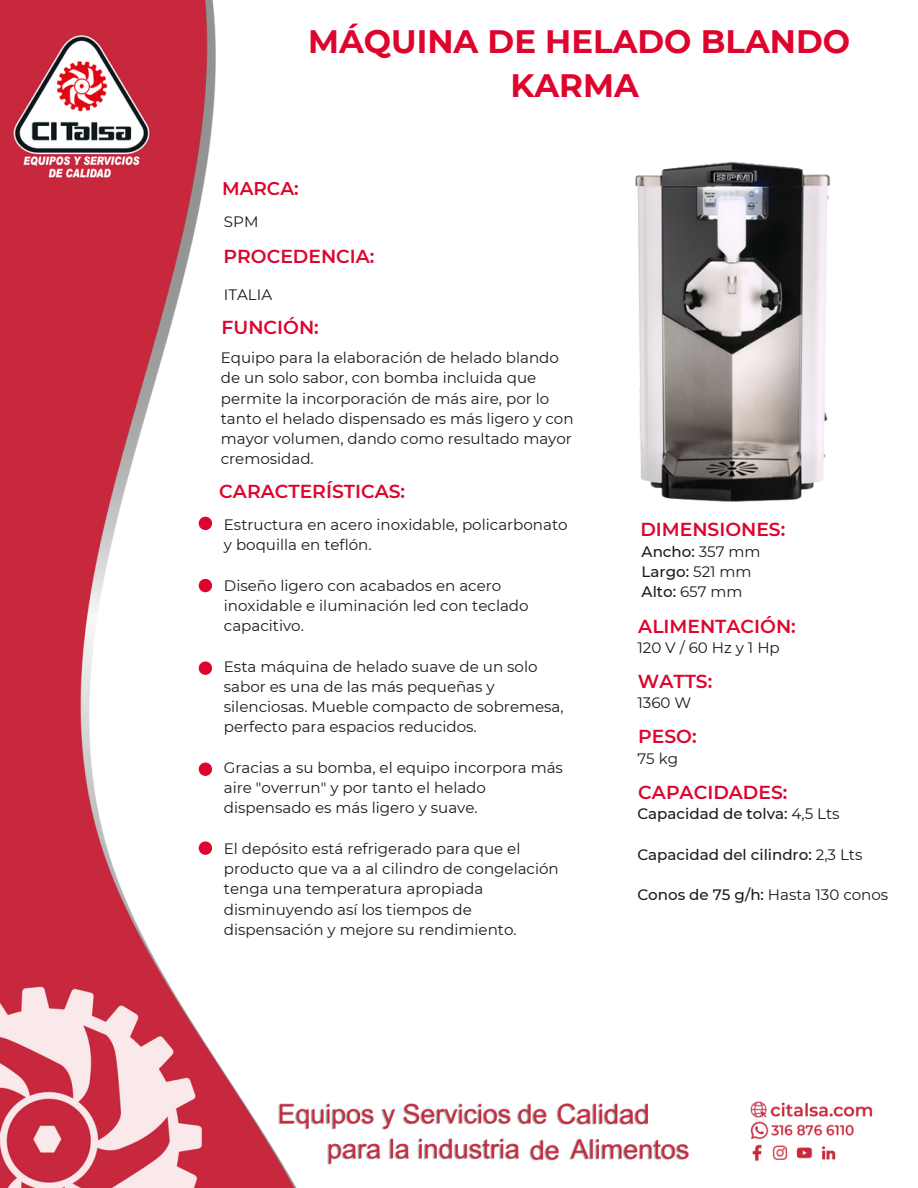
<style>
.page{position:relative;width:918px;height:1188px;background:#fff}
.page>*{position:absolute;margin:0;border:0;box-sizing:border-box;transform-origin:0 0}
.t1{font:700 32.4px/44.2px "Montserrat";color:#dd052e;text-align:center}
.t2{font:600 18.75px "Montserrat";color:#dd052e}
.t3{font:600 18.45px "Montserrat";color:#dd052e}
.t4{font:15.15px/20.2px "Montserrat";color:#161c1f}
.t5{font:500 15.15px "Montserrat";color:#161c1f}
.t6{font:15.15px "Montserrat";letter-spacing:.13em;color:#161c1f}
.s1{font-weight:400}
</style>
<div class="page">
<img style="left:0;top:0;width:873px;height:1188px">
<div style="left:199px;top:517px;width:13px;height:13px;background:#dd052e;border-radius:50%"></div>
<div style="left:199px;top:579px;width:13px;height:13px;background:#dd052e;border-radius:50%"></div>
<img style="left:627px;top:158px;width:214px;height:350px">
<div style="left:199px;top:661px;width:13px;height:14px;background:#dd052e;border-radius:50%"></div>
<div style="left:199px;top:763px;width:13px;height:13px;background:#dd052e;border-radius:50%"></div>
<div style="left:199px;top:841px;width:13px;height:14px;background:#dd052e;border-radius:50%"></div>
<p class="t1" style="left:308px;top:19px;width:544px">MÁQUINA DE HELADO BLANDO<br>KARMA</p>
<p class="t3" style="left:222px;top:177px;width:78px">MARCA:</p>
<p class="t4" style="left:224px;top:212px;width:36px">SPM</p>
<p class="t2" style="left:224px;top:245px;width:152px">PROCEDENCIA:</p>
<p class="t4" style="left:224px;top:284px;width:50px">ITALIA</p>
<p class="t2" style="left:222px;top:316px;width:99px">FUNCIÓN:</p>
<p class="t4" style="left:221px;top:348px;width:354px">Equipo para la elaboración de helado blando de un solo sabor, con bomba incluida que permite la incorporación de más aire, por lo tanto el helado dispensado es más ligero y con mayor volumen, dando como resultado mayor cremosidad.</p>
<p class="t2" style="left:219px;top:480px;width:187px">CARACTERÍSTICAS:</p>
<p class="t4" style="left:224px;top:514px;width:345px">Estructura en acero inoxidable, policarbonato y boquilla en teflón.</p>
<p class="t4" style="left:224px;top:575px;width:306px">Diseño ligero con acabados en acero inoxidable e iluminación led con teclado capacitivo.</p>
<p class="t4" style="left:224px;top:656px;width:341px">Esta máquina de helado suave de un solo sabor es una de las más pequeñas y silenciosas. Mueble compacto de sobremesa, perfecto para espacios reducidos.</p>
<p class="t4" style="left:224px;top:757px;width:341px">Gracias a su bomba, el equipo incorpora más aire "overrun" y por tanto el helado dispensado es más ligero y suave.</p>
<p class="t4" style="left:224px;top:838px;width:336px">El depósito está refrigerado para que el producto que va a al cilindro de congelación tenga una temperatura apropiada disminuyendo así los tiempos de dispensación y mejore su rendimiento.</p>
<p class="t2" style="left:640px;top:518px;width:146px">DIMENSIONES:</p>
<p class="t5" style="left:642px;top:542px;width:121px">Ancho: <span class="s1">357 mm</span></p>
<p class="t5" style="left:642px;top:563px;width:112px">Largo: <span class="s1">521 mm</span></p>
<p class="t5" style="left:642px;top:583px;width:103px">Alto: <span class="s1">657 mm</span></p>
<p class="t2" style="left:638px;top:614px;width:159px">ALIMENTACIÓN:</p>
<p class="t6" style="left:637px;top:638px;width:144px">120V/60Hzy1Hp</p>
<p class="t2" style="left:638px;top:670px;width:76px">WATTS:</p>
<p class="t4" style="left:637px;top:693px;width:55px">1360 W</p>
<p class="t2" style="left:638px;top:725px;width:60px">PESO:</p>
<p class="t4" style="left:637px;top:748px;width:42px">75 kg</p>
<p class="t2" style="left:638px;top:781px;width:151px">CAPACIDADES:</p>
<p class="t5" style="left:637px;top:805px;width:204px">Capacidad de tolva: <span class="s1">4,5 Lts</span></p>
<p class="t5" style="left:637px;top:845px;width:227px">Capacidad del cilindro: <span class="s1">2,3 Lts</span></p>
<p class="t5" style="left:637px;top:886px;width:252px">Conos de 75 g/h: <span class="s1">Hasta 130 conos</span></p>
</div>
